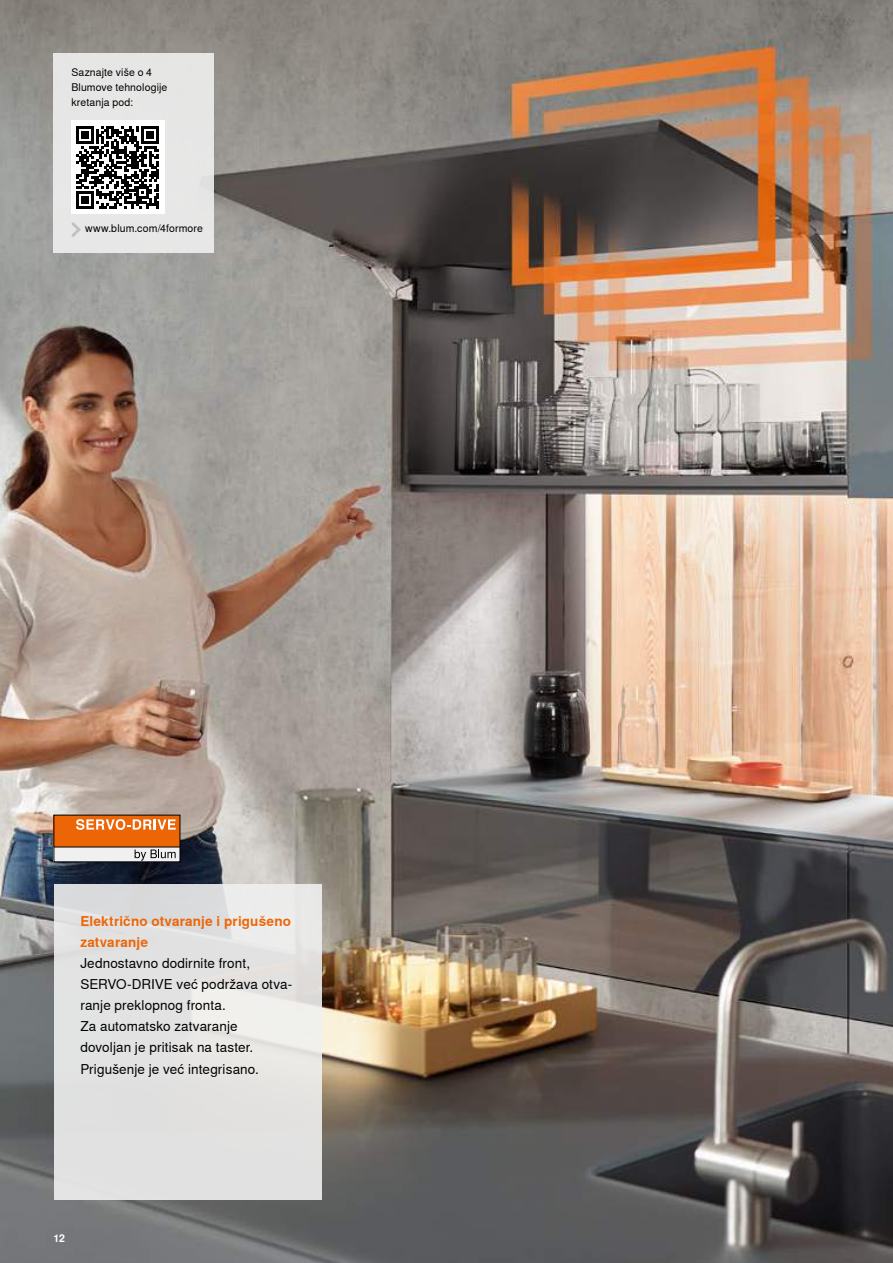
<style>
.page{position:relative;width:893px;height:1263px;background:#fff}
.page>*{position:absolute;margin:0;border:0;box-sizing:border-box;transform-origin:0 0}
.t1{font:13.5px/21px "Nimbus Sans Global";letter-spacing:.01em;color:#000}
.t2{font:700 13.5px/21px "Nimbus Sans Global";letter-spacing:.015em;color:#ec6608}
.t3{font:10.5px/15px "Nimbus Sans Global";letter-spacing:.01em;color:#000}
.t4{font:700 10.5px "Nimbus Sans Global";color:#fff}
</style>
<div class="page">
<img style="left:0;top:0;width:893px;height:1263px">
<div style="left:54px;top:884px;width:267px;height:316px;background:linear-gradient(to right,#dfdfe0,#e8e6e5)"></div>
<div style="left:54px;top:847px;width:126px;height:15px;background:#f0f0f0"></div>
<div style="left:54px;top:815px;width:126px;height:32px;background:#ec6608"></div>
<hr style="left:54px;top:847px;width:126px;height:1px;background:#000">
<svg style="left:135px;top:849px;width:41px;height:12px"></svg>
<svg style="left:76px;top:819px;width:100px;height:11px"></svg>
<div style="left:54px;top:54px;width:160px;height:199px;background:#e7e6e6"></div>
<svg style="left:71px;top:222px;width:10px;height:15px"></svg>
<div style="left:71px;top:120px;width:94px;height:94px;background:#fff"></div>
<svg style="left:76px;top:126px;width:83px;height:83px"></svg>
<p class="t3" style="left:71px;top:65px;width:97px">Saznajte više o 4<br>Blumove tehnologije kretanja pod:</p>
<p class="t3" style="left:85px;top:221px;width:119px">www.blum.com/4formore</p>
<p class="t2" style="left:80px;top:911px;width:212px">Električno otvaranje i prigušeno zatvaranje</p>
<p class="t1" style="left:80px;top:953px;width:213px">Jednostavno dodirnite front,<br>SERVO-DRIVE već podržava otva&shy;ranje preklopnog fronta.<br>Za automatsko zatvaranje<br>dovoljan je pritisak na taster.<br>Prigušenje je već integrisano.</p>
<p class="t4" style="left:54px;top:1232px;width:13px">12</p>
</div>
